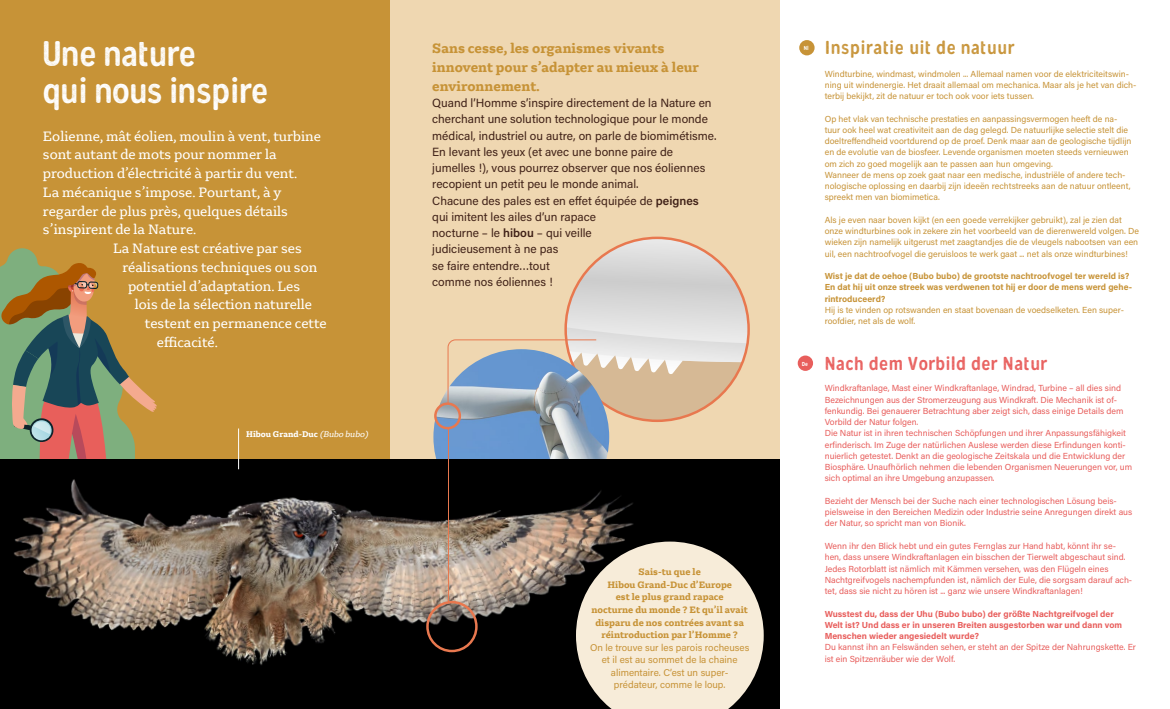
<style>
.page{position:relative;width:1170px;height:709px;background:#fff}
.page>*{position:absolute;margin:0;border:0;box-sizing:border-box;transform-origin:0 0}
.t1{font:35.62px/37.5px "Gunnar Print";color:#fff}
.t2{font:18.75px "Gunnar Print";letter-spacing:.04em;color:#e85e5c}
.t3{font:18.75px "Gunnar Print";letter-spacing:.04em;color:#c79337}
.t4{font:14.38px "Gelo";color:#fff}
.t5{font:700 14.38px/18.8px "Gelo";color:#c79337}
.t6{font:11.88px/16.2px "Acumin Pro";color:#402117}
.t7{font:700 9.81px/12.6px "Gelo";color:#c79337;text-align:center}
.t8{font:9.81px/12.6px "Acumin Pro";color:#c79337;text-align:center}
.t9{font:8.75px/11.2px "Acumin Pro";color:#e85e5c}
.t10{font:8.75px/11.2px "Acumin Pro";color:#c79337}
.t11{font:700 8.75px/11.2px "Acumin Pro";color:#e85e5c}
.t12{font:700 8.75px/11.2px "Acumin Pro";color:#c79337}
.t13{font:700 8.75px "Gelo";color:#fff}
.t14{font:5.75px "Gunnar";color:#fff}
.s1{font-weight:400;font-style:italic}
.s2{font-weight:600}
</style>
<div class="page">
<div style="left:0;top:0;width:426px;height:709px;background:#c79337"></div>
<svg style="left:0;top:248px;width:157px;height:211px"></svg>
<div style="left:390px;top:0;width:390px;height:465px;background:#efd7b1"></div>
<div style="left:565px;top:238px;width:183px;height:183px;background:#d6b995;border-radius:50%"></div>
<img style="left:433px;top:391px;width:176px;height:68px">
<div style="left:0;top:459px;width:780px;height:250px;background:#000"></div>
<img style="left:14px;top:459px;width:620px;height:206px">
<hr style="left:238px;top:428px;width:1px;height:41px;background:#fff">
<div style="left:434px;top:402px;width:27px;height:27px;border:2px solid #e8784f;border-radius:50%"></div>
<div style="left:426px;top:601px;width:51px;height:51px;border:2px solid #e8784f;border-radius:50%"></div>
<svg style="left:447px;top:238px;width:301px;height:166px"></svg>
<hr style="left:448px;top:427px;width:1px;height:175px;background:#e8784f">
<svg style="left:576px;top:541px;width:187px;height:168px;background:#cfc5b5"></svg>
<div style="left:799px;top:40px;width:15px;height:15px;background:#c79337;border-radius:50%"></div>
<div style="left:797px;top:355px;width:16px;height:16px;background:#e85e5c;border-radius:50%"></div>
<h1 class="t1" style="left:43px;top:35px;width:227px">Une nature<br>qui nous inspire</h1>
<h3 class="t4" style="left:43px;top:127px;width:279px">Eolienne, mât éolien, moulin à vent, turbine</h3>
<h3 class="t4" style="left:43px;top:146px;width:235px">sont autant de mots pour nommer la</h3>
<h3 class="t4" style="left:43px;top:164px;width:256px">production d’électricité à partir du vent.</h3>
<h3 class="t4" style="left:43px;top:183px;width:240px">La mécanique s’impose. Pourtant, à y</h3>
<h3 class="t4" style="left:43px;top:202px;width:246px">regarder de plus près, quelques détails</h3>
<h3 class="t4" style="left:43px;top:221px;width:155px">s’inspirent de la Nature.</h3>
<h3 class="t4" style="left:113px;top:239px;width:190px">La Nature est créative par ses</h3>
<h3 class="t4" style="left:122px;top:258px;width:196px">réalisations techniques ou son</h3>
<h3 class="t4" style="left:128px;top:277px;width:174px">potentiel d’adaptation. Les</h3>
<h3 class="t4" style="left:135px;top:296px;width:179px">lois de la sélection naturelle</h3>
<h3 class="t4" style="left:145px;top:314px;width:183px">testent en permanence cette</h3>
<h3 class="t4" style="left:157px;top:333px;width:63px">efficacité.</h3>
<p class="t13" style="left:246px;top:429px;width:125px">Hibou Grand-Duc <span class="s1">(Bubo bubo)</span></p>
<h3 class="t5" style="left:432px;top:39px;width:268px">Sans cesse, les organismes vivants innovent pour s’adapter au mieux à leur environnement.</h3>
<p class="t6" style="left:432px;top:94px;width:286px">Quand l’Homme s’inspire directement de la Nature en cherchant une solution technologique pour le monde médical, industriel ou autre, on parle de biomimétisme.<br>En levant les yeux (et avec une bonne paire de jumelles !), vous pourrez observer que nos éoliennes recopient un petit peu le monde animal.<br>Chacune des pales est en effet équipée de <span class="s2">peignes </span>qui imitent les ailes d’un rapace<br>nocturne – le <span class="s2">hibou</span> – qui veille<br>judicieusement à ne pas<br>se faire entendre…tout<br>comme nos éoliennes !</p>
<p class="t7" style="left:591px;top:565px;width:158px">Sais-tu que le<br>Hibou Grand-Duc d’Europe<br>est le plus grand rapace<br>nocturne du monde ? Et qu’il avait disparu de nos contrées avant sa réintroduction par l’Homme ?</p>
<p class="t8" style="left:590px;top:640px;width:161px">On le trouve sur les parois rocheuses et il est au sommet de la chaine alimentaire. C’est un super&shy;prédateur, comme le loup.</p>
<p class="t14" style="left:804px;top:44px;width:6px">Nl</p>
<p class="t14" style="left:801px;top:360px;width:8px">De</p>
<h2 class="t3" style="left:824px;top:36px;width:191px">Inspiratie uit de natuur</h2>
<p class="t10" style="left:824px;top:67px;width:313px">Windturbine, windmast, windmolen ... Allemaal namen voor de elektriciteitswin&shy;ning uit windenergie. Het draait allemaal om mechanica. Maar als je het van dich&shy;terbij bekijkt, zit de natuur er toch ook voor iets tussen.</p>
<p class="t10" style="left:824px;top:112px;width:308px">Op het vlak van technische prestaties en aanpassingsvermogen heeft de na&shy;tuur ook heel wat creativiteit aan de dag gelegd. De natuurlijke selectie stelt die doeltreffendheid voortdurend op de proef. Denk maar aan de geologische tijdlijn en de evolutie van de biosfeer. Levende organismen moeten steeds vernieuwen om zich zo goed mogelijk aan te passen aan hun omgeving.<br>Wanneer de mens op zoek gaat naar een medische, industriële of andere tech&shy;nologische oplossing en daarbij zijn ideeën rechtstreeks aan de natuur ontleent, spreekt men van biomimetica.</p>
<p class="t10" style="left:824px;top:214px;width:316px">Als je even naar boven kijkt (en een goede verrekijker gebruikt), zal je zien dat onze windturbines ook in zekere zin het voorbeeld van de dierenwereld volgen. De wieken zijn namelijk uitgerust met zaagtandjes die de vleugels nabootsen van een uil, een nachtroofvogel die geruisloos te werk gaat ... net als onze windturbines!</p>
<p class="t12" style="left:824px;top:270px;width:309px">Wist je dat de oehoe (Bubo bubo) de grootste nachtroofvogel ter wereld is?<br>En dat hij uit onze streek was verdwenen tot hij er door de mens werd gehe&shy;rintroduceerd?</p>
<p class="t10" style="left:824px;top:304px;width:301px">Hij is te vinden op rotswanden en staat bovenaan de voedselketen. Een super&shy;roofdier, net als de wolf.</p>
<h2 class="t2" style="left:824px;top:351px;width:224px">Nach dem Vorbild der Natur</h2>
<p class="t9" style="left:824px;top:382px;width:309px">Windkraftanlage, Mast einer Windkraftanlage, Windrad, Turbine – all dies sind Bezeichnungen aus der Stromerzeugung aus Windkraft. Die Mechanik ist of&shy;fenkundig. Bei genauerer Betrachtung aber zeigt sich, dass einige Details dem Vorbild der Natur folgen.<br>Die Natur ist in ihren technischen Schöpfungen und ihrer Anpassungsfähigkeit erfinderisch. Im Zuge der natürlichen Auslese werden diese Erfindungen konti&shy;nuierlich getestet. Denkt an die geologische Zeitskala und die Entwicklung der Biosphäre. Unaufhörlich nehmen die lebenden Organismen Neuerungen vor, um sich optimal an ihre Umgebung anzupassen.</p>
<p class="t9" style="left:824px;top:495px;width:309px">Bezieht der Mensch bei der Suche nach einer technologischen Lösung beis&shy;pielsweise in den Bereichen Medizin oder Industrie seine Anregungen direkt aus der Natur, so spricht man von Bionik.</p>
<p class="t9" style="left:824px;top:540px;width:309px">Wenn ihr den Blick hebt und ein gutes Fernglas zur Hand habt, könnt ihr se&shy;hen, dass unsere Windkraftanlagen ein bisschen der Tierwelt abgeschaut sind.<br>Jedes Rotorblatt ist nämlich mit Kämmen versehen, was den Flügeln eines Nachtgreifvogels nachempfunden ist, nämlich der Eule, die sorgsam darauf ach&shy;tet, dass sie nicht zu hören ist ... ganz wie unsere Windkraftanlagen!</p>
<p class="t11" style="left:824px;top:607px;width:299px">Wusstest du, dass der Uhu (Bubo bubo) der größte Nachtgreifvogel der<br>Welt ist? Und dass er in unseren Breiten ausgestorben war und dann vom<br>Menschen wieder angesiedelt wurde?</p>
<p class="t9" style="left:824px;top:641px;width:313px">Du kannst ihn an Felswänden sehen, er steht an der Spitze der Nahrungskette. Er ist ein Spitzenräuber wie der Wolf.</p>
</div>
